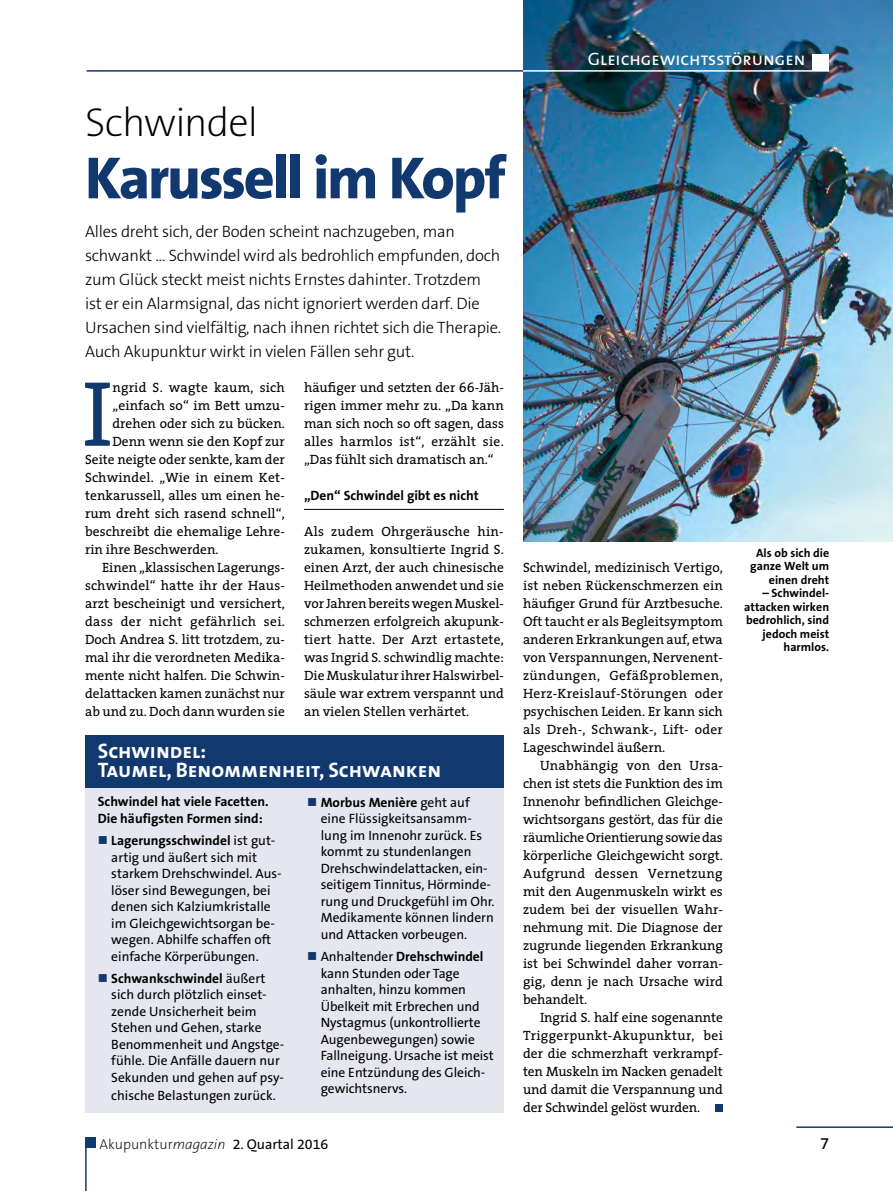
<style>
.page{position:relative;width:893px;height:1191px;background:#fff}
.page>*{position:absolute;margin:0;border:0;box-sizing:border-box;transform-origin:0 0}
.t1{font:93.45px "The Serif";color:#123870}
.t2{font:800 60px "The Sans B8";letter-spacing:-.04em;color:#123870}
.t3{font:200 40.5px "The Sans B2";letter-spacing:-.025em;color:#000}
.t4{font:700 21px/19.5px "Aku Mag Caps";color:#fff}
.t5{font:18px "Aku Mag Caps";color:#fff}
.t6{font:300 16.5px/24px "The Sans B3";letter-spacing:-.015em;color:#000}
.t7{font:16.5px "The Sans B5 Plain";color:#000}
.t8{font:14.25px "The Sans B5 Plain";color:#000}
.t9{font:13.5px/18px "The Serif";color:#000;text-align:justify}
.t10{font:13.5px/16.5px "The Sans B5 Plain";color:#000}
.t11{font:700 13.5px/16.5px "The Sans B7";color:#000}
.t12{font:13.5px "The Serif";letter-spacing:.025em;color:#000}
.t13{font:700 12px/13.5px "The Sans B7";color:#000;text-align:right}
.s1{font-family:"The Sans B5 Plain";font-weight:400}
.s2{font-family:"The Sans B2";font-weight:200}
.s3{font-family:"The Sans B2";font-weight:200;font-style:italic}
</style>
<div class="page">
<hr style="left:796px;top:1126px;width:97px;height:2px;background:#123870">
<hr style="left:85px;top:1138px;width:2px;height:53px;background:#123870">
<div style="left:85px;top:1137px;width:11px;height:10px;background:#123870"></div>
<img style="left:523px;top:0;width:370px;height:541px">
<hr style="left:304px;top:509px;width:200px;height:1px;background:#000">
<div style="left:715px;top:1104px;width:8px;height:8px;background:#123870"></div>
<hr style="left:87px;top:70px;width:436px;height:2px;background:#123870">
<hr style="left:523px;top:70px;width:306px;height:2px;background:#fff">
<div style="left:85px;top:788px;width:419px;height:324px;background:#e5e6ef"></div>
<div style="left:85px;top:735px;width:419px;height:53px;background:#123870"></div>
<div style="left:812px;top:54px;width:17px;height:17px;background:#fff"></div>
<h3 class="t5" style="left:588px;top:43px;width:219px">Gleichgewichtsstörungen</h3>
<h3 class="t3" style="left:85px;top:102px;width:174px">Schwindel</h3>
<h2 class="t2" style="left:85px;top:146px;width:422px">Karussell im Kopf</h2>
<p class="t6" style="left:85px;top:220px;width:418px">Alles dreht sich, der Boden scheint nachzugeben, man schwankt … Schwindel wird als bedrohlich empfunden, doch zum Glück steckt meist nichts Ernstes dahinter. Trotzdem ist er ein Alarmsignal, das nicht ignoriert werden darf. Die Ursachen sind vielfältig, nach ihnen richtet sich die Therapie.<br>Auch Akupunktur wirkt in vielen Fällen sehr gut.</p>
<h1 class="t1" style="left:82px;top:336px;width:32px">I</h1>
<p class="t9" style="left:112px;top:378px;width:174px">ngrid S. wagte kaum, sich</p>
<p class="t9" style="left:304px;top:378px;width:201px">häufiger und setzten der 66-Jäh&shy;rigen immer mehr zu. „Da kann man sich noch so oft sagen, dass alles harmlos ist“, erzählt sie. „Das fühlt sich dramatisch an.“</p>
<p class="t11" style="left:304px;top:487px;width:176px">„Den“ Schwindel gibt es nicht</p>
<p class="t9" style="left:304px;top:522px;width:201px">Als zudem Ohrgeräusche hin&shy;zukamen, konsultierte Ingrid S. einen Arzt, der auch chinesische Heilmethoden anwendet und sie vor Jahren bereits wegen Muskel&shy;schmerzen erfolgreich akupunk&shy;tiert hatte. Der Arzt ertastete, was Ingrid S. schwindlig machte:<br>Die Muskulatur ihrer Halswirbel&shy;säule war extrem verspannt und an vielen Stellen verhärtet.</p>
<p class="t9" style="left:112px;top:396px;width:174px">„einfach so“ im Bett umzu-</p>
<p class="t9" style="left:112px;top:414px;width:174px">drehen oder sich zu bücken.</p>
<p class="t9" style="left:112px;top:432px;width:174px">Denn wenn sie den Kopf zur</p>
<p class="t9" style="left:85px;top:450px;width:201px">Seite neigte oder senkte, kam der</p>
<p class="t9" style="left:85px;top:468px;width:201px">Schwindel. „Wie in einem Ket-</p>
<p class="t9" style="left:85px;top:486px;width:201px">tenkarussell, alles um einen he-</p>
<p class="t9" style="left:85px;top:504px;width:201px">rum dreht sich rasend schnell“,</p>
<p class="t9" style="left:85px;top:522px;width:201px">beschreibt die ehemalige Lehre-</p>
<p class="t9" style="left:85px;top:540px;width:135px">rin ihre Beschwerden.</p>
<p class="t9" style="left:102px;top:558px;width:184px">Einen „klassischen Lagerungs-</p>
<p class="t9" style="left:85px;top:576px;width:201px">schwindel“ hatte ihr der Haus-</p>
<p class="t9" style="left:85px;top:594px;width:201px">arzt bescheinigt und versichert,</p>
<p class="t12" style="left:85px;top:610px;width:201px">dass der nicht gefährlich sei.</p>
<p class="t9" style="left:85px;top:630px;width:201px">Doch Andrea S. litt trotzdem, zu-</p>
<p class="t9" style="left:85px;top:648px;width:201px">mal ihr die verordneten Medika-</p>
<p class="t9" style="left:85px;top:666px;width:201px">mente nicht halfen. Die Schwin-</p>
<p class="t9" style="left:85px;top:684px;width:201px">delattacken kamen zunächst nur</p>
<p class="t9" style="left:85px;top:702px;width:201px">ab und zu. Doch dann wurden sie</p>
<h3 class="t4" style="left:98px;top:740px;width:345px">Schwindel:<br>Taumel, Benommenheit, Schwanken</h3>
<p class="t11" style="left:98px;top:794px;width:172px">Schwindel hat viele Facetten.<br>Die häufigsten Formen sind:</p>
<p class="t11" style="left:111px;top:832px;width:166px">Lagerungsschwindel <span class="s1">ist gut-</span></p>
<p class="t10" style="left:111px;top:849px;width:172px">artig und äußert sich mit starkem Drehschwindel. Aus&shy;löser sind Bewegungen, bei denen sich Kalziumkristalle im Gleichgewichtsorgan be&shy;wegen. Abhilfe schaffen oft einfache Körperübungen.</p>
<p class="t11" style="left:111px;top:970px;width:156px">Schwankschwindel <span class="s1">äußert</span></p>
<p class="t10" style="left:111px;top:987px;width:174px">sich durch plötzlich einset&shy;zende Unsicherheit beim<br>Stehen und Gehen, starke<br>Benommenheit und Angstge&shy;fühle. Die Anfälle dauern nur<br>Sekunden und gehen auf psy-</p>
<p class="t10" style="left:111px;top:1087px;width:166px">chische Belastungen zurück.</p>
<p class="t11" style="left:321px;top:794px;width:151px">Morbus Menière <span class="s1">geht auf</span></p>
<p class="t10" style="left:321px;top:811px;width:175px">eine Flüssigkeitsansamm&shy;lung im Innenohr zurück. Es kommt zu stundenlangen<br>Drehschwindelattacken, ein&shy;seitigem Tinnitus, Hörminde&shy;rung und Druckgefühl im Ohr.<br>Medikamente können lindern und Attacken vorbeugen.</p>
<p class="t11" style="left:321px;top:948px;width:164px"><span class="s1">Anhaltender</span> Drehschwindel</p>
<p class="t10" style="left:321px;top:965px;width:175px">kann Stunden oder Tage anhalten, hinzu kommen<br>Übelkeit mit Erbrechen und<br>Nystagmus (unkontrollierte<br>Augenbewegungen) sowie<br>Fallneigung. Ursache ist meist eine Entzündung des Gleich&shy;gewichtsnervs.</p>
<p class="t9" style="left:523px;top:558px;width:201px">Schwindel, medizinisch Vertigo, ist neben Rückenschmerzen ein häufiger Grund für Arztbesuche.<br>Oft taucht er als Begleitsymptom anderen Erkrankungen auf, etwa von Verspannungen, Nervenent&shy;zündungen, Gefäßproblemen, Herz-Kreislauf-Störungen oder psychischen Leiden. Er kann sich als Dreh-, Schwank-, Lift- oder Lageschwindel äußern.</p>
<p class="t9" style="left:523px;top:756px;width:201px;text-indent:17px">Unabhängig von den Ursa&shy;chen ist stets die Funktion des im Innenohr befindlichen Gleichge&shy;wichtsorgans gestört, das für die räumliche Orientierung sowie das körperliche Gleichgewicht sorgt.<br>Aufgrund dessen Vernetzung mit den Augenmuskeln wirkt es zudem bei der visuellen Wahr&shy;nehmung mit. Die Diagnose der zugrunde liegenden Erkrankung ist bei Schwindel daher vorran&shy;gig, denn je nach Ursache wird behandelt.</p>
<p class="t9" style="left:523px;top:1007px;width:201px;text-indent:17px">Ingrid S. half eine sogenannte Triggerpunkt-Akupunktur, bei der die schmerzhaft verkrampf&shy;ten Muskeln im Nacken genadelt und damit die Verspannung und der Schwindel gelöst wurden.</p>
<p class="t13" style="left:750px;top:546px;width:80px">Als ob sich die ganze Welt um einen dreht</p>
<p class="t13" style="left:744px;top:587px;width:86px">– Schwindel&shy;attacken wirken bedrohlich, sind jedoch meist harmlos.</p>
<p class="t8" style="left:100px;top:1136px;width:230px"><span class="s2">Akupunktur</span><span class="s3">magazin</span> 2. Quartal 2016</p>
<p class="t7" style="left:820px;top:1134px;width:11px">7</p>
</div>
